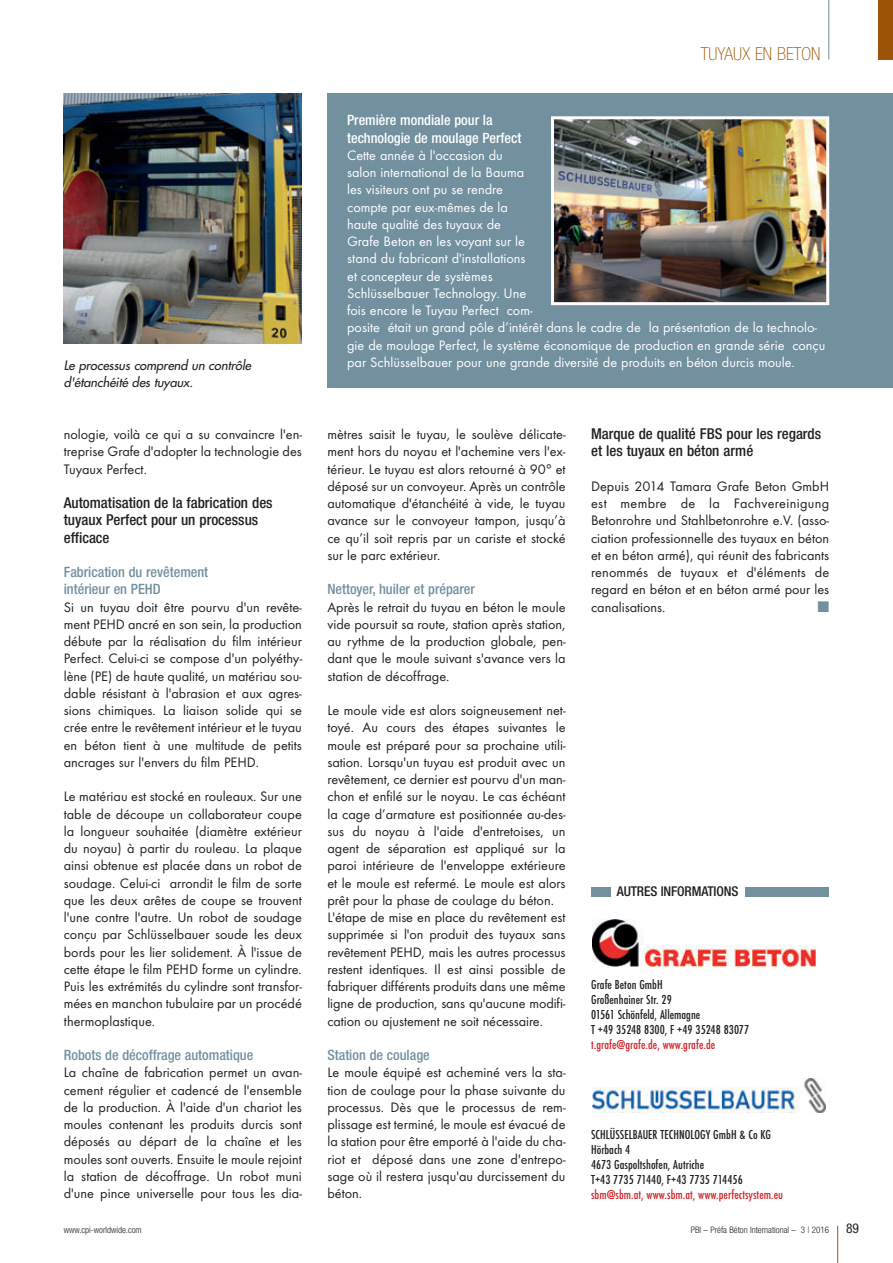
<style>
.page{position:relative;width:893px;height:1263px;background:#fff}
.page>*{position:absolute;margin:0;border:0;box-sizing:border-box;transform-origin:0 0}
.t1{font:100 condensed 18px "Helvetica Neue";color:#9c5506}
.t2{font:500 condensed 15px/17.2px "Helvetica Neue";color:#231f20}
.t3{font:14.25px/17.2px "Futura T";color:#231f20;text-align:justify}
.t4{font:14.25px/17.2px "Futura T";color:#fff}
.t5{font:500 condensed 14.25px/17.2px "Helvetica Neue";color:#73909f}
.t6{font:500 condensed 14.25px/17.2px "Helvetica Neue";color:#fff}
.t7{font:14.25px "European Pi Three";color:#73909f}
.t8{font:500 condensed 13.5px/15px "Futura T";letter-spacing:.005em;color:#231f20}
.t9{font:500 condensed 13.5px "Futura T";letter-spacing:.005em;color:#d1232a}
.t10{font:500 condensed 13.5px "Helvetica Neue";letter-spacing:-.01em;color:#231f20}
.t11{font:condensed 13.5px "Helvetica Neue";color:#231f20}
.t12{font:italic 12.75px/17.2px "Futura";color:#231f20}
.t13{font:300 condensed 9px "Helvetica Neue";color:#231f20}
</style>
<div class="page">
<div style="left:327px;top:94px;width:566px;height:294px;background:#73909f"></div>
<hr style="left:837px;top:1226px;width:1px;height:37px;background:#9c5506">
<hr style="left:828px;top:0;width:1px;height:60px;background:#73909f">
<div style="left:878px;top:0;width:15px;height:60px;background:#9c5506"></div>
<img style="left:592px;top:919px;width:224px;height:47px">
<img style="left:592px;top:1079px;width:233px;height:33px">
<div style="left:591px;top:887px;width:19px;height:9px;background:#73909f"></div>
<div style="left:746px;top:887px;width:83px;height:9px;background:#73909f"></div>
<img style="left:64px;top:94px;width:238px;height:250px">
<img style="left:555px;top:120px;width:270px;height:181px">
<div style="left:551px;top:116px;width:278px;height:189px;border:3px solid #fff"></div>
<p class="t12" style="left:64px;top:358px;width:191px">Le processus comprend un contrôle d'étanchéité des tuyaux.</p>
<p class="t3" style="left:64px;top:427px;width:240px">nologie, voilà ce qui a su convaincre l'en&shy;treprise Grafe d'adopter la technologie des Tuyaux Perfect.</p>
<p class="t2" style="left:64px;top:495px;width:210px">Automatisation de la fabrication des tuyaux Perfect pour un processus efficace</p>
<p class="t5" style="left:64px;top:565px;width:146px">Fabrication du revêtement intérieur en PEHD</p>
<p class="t3" style="left:64px;top:599px;width:240px">Si un tuyau doit être pourvu d'un revête&shy;ment PEHD ancré en son sein, la production débute par la réalisation du film intérieur Perfect. Celui-ci se compose d'un polyéthy&shy;lène (PE) de haute qualité, un matériau sou&shy;dable résistant à l'abrasion et aux agres&shy;sions chimiques. La liaison solide qui se crée entre le revêtement intérieur et le tuyau en béton tient à une multitude de petits ancrages sur l'envers du film PEHD.</p>
<p class="t3" style="left:64px;top:789px;width:240px">Le matériau est stocké en rouleaux. Sur une table de découpe un collaborateur coupe la longueur souhaitée (diamètre extérieur du noyau) à partir du rouleau. La plaque ainsi obtenue est placée dans un robot de soudage. Celui-ci arrondit le film de sorte que les deux arêtes de coupe se trouvent l'une contre l'autre. Un robot de soudage conçu par Schlüsselbauer soude les deux bords pour les lier solidement. À l'issue de cette étape le film PEHD forme un cylindre.<br>Puis les extrémités du cylindre sont transfor&shy;mées en manchon tubulaire par un procédé thermoplastique.</p>
<p class="t5" style="left:64px;top:1048px;width:191px">Robots de décoffrage automatique</p>
<p class="t3" style="left:64px;top:1065px;width:240px">La chaîne de fabrication permet un avan&shy;cement régulier et cadencé de l'ensemble de la production. À l'aide d'un chariot les moules contenant les produits durcis sont déposés au départ de la chaîne et les moules sont ouverts. Ensuite le moule rejoint la station de décoffrage. Un robot muni d'une pince universelle pour tous les dia-</p>
<p class="t1" style="left:701px;top:47px;width:121px">TUYAUX EN BETON</p>
<p class="t6" style="left:347px;top:113px;width:176px">Première mondiale pour la technologie de moulage Perfect</p>
<p class="t4" style="left:347px;top:148px;width:480px">Cette année à l'occasion du<br>salon international de la Bauma<br>les visiteurs ont pu se rendre<br>compte par eux-mêmes de la<br>haute qualité des tuyaux de<br>Grafe Beton en les voyant sur le<br>stand du fabricant d'installations<br>et concepteur de systèmes<br>Schlüsselbauer Technology. Une<br>fois encore le Tuyau Perfect com-<br>posite était un grand pôle d’intérêt dans le cadre de la présentation de la technolo&shy;gie de moulage Perfect, le système économique de production en grande série conçu par Schlüsselbauer pour une grande diversité de produits en béton durcis moule.</p>
<p class="t3" style="left:327px;top:427px;width:240px">mètres saisit le tuyau, le soulève délicate&shy;ment hors du noyau et l'achemine vers l'ex&shy;térieur. Le tuyau est alors retourné à 90° et déposé sur un convoyeur. Après un contrôle automatique d'étanchéité à vide, le tuyau avance sur le convoyeur tampon, jusqu’à ce qu’il soit repris par un cariste et stocké sur le parc extérieur.</p>
<p class="t5" style="left:327px;top:582px;width:149px">Nettoyer, huiler et préparer</p>
<p class="t3" style="left:327px;top:599px;width:240px">Après le retrait du tuyau en béton le moule vide poursuit sa route, station après station, au rythme de la production globale, pen&shy;dant que le moule suivant s'avance vers la station de décoffrage.</p>
<p class="t3" style="left:327px;top:703px;width:240px;text-align:left">Le moule vide est alors soigneusement net&shy;toyé. Au cours des étapes suivantes le moule est préparé pour sa prochaine utili&shy;sation. Lorsqu'un tuyau est produit avec un revêtement, ce dernier est pourvu d'un man&shy;chon et enfilé sur le noyau. Le cas échéant la cage d’armature est positionnée au-des&shy;sus du noyau à l'aide d'entretoises, un agent de séparation est appliqué sur la paroi intérieure de l'enveloppe extérieure et le moule est refermé. Le moule est alors prêt pour la phase de coulage du béton.<br>L'étape de mise en place du revêtement est supprimée si l'on produit des tuyaux sans revêtement PEHD, mais les autres processus restent identiques. Il est ainsi possible de fabriquer différents produits dans une même ligne de production, sans qu'aucune modifi&shy;cation ou ajustement ne soit nécessaire.</p>
<p class="t5" style="left:327px;top:1048px;width:104px">Station de coulage</p>
<p class="t3" style="left:327px;top:1065px;width:240px">Le moule équipé est acheminé vers la sta&shy;tion de coulage pour la phase suivante du processus. Dès que le processus de rem&shy;plissage est terminé, le moule est évacué de la station pour être emporté à l'aide du cha&shy;riot et déposé dans une zone d'entrepo&shy;sage où il restera jusqu'au durcissement du béton.</p>
<p class="t2" style="left:591px;top:426px;width:232px">Marque de qualité FBS pour les regards et les tuyaux en béton armé</p>
<p class="t3" style="left:591px;top:479px;width:240px">Depuis 2014 Tamara Grafe Beton GmbH est membre de la Fachvereinigung Betonrohre und Stahlbetonrohre e.V. (asso&shy;ciation professionnelle des tuyaux en béton et en béton armé), qui réunit des fabricants renommés de tuyaux et d'éléments de regard en béton et en béton armé pour les canalisations.</p>
<p class="t7" style="left:817px;top:598px;width:13px">-</p>
<p class="t10" style="left:617px;top:887px;width:123px">AUTRES INFORMATIONS</p>
<p class="t8" style="left:591px;top:977px;width:160px">Grafe Beton GmbH<br>Großenhainer Str. 29<br>01561 Schönfeld, Allemagne<br>T +49 35248 8300, F +49 35248 83077</p>
<p class="t9" style="left:591px;top:1039px;width:126px">t.grafe@grafe.de, www.grafe.de</p>
<p class="t8" style="left:591px;top:1127px;width:181px">SCHLÜSSELBAUER TECHNOLOGY GmbH &amp; Co KG<br>Hörbach 4<br>4673 Gaspoltshofen, Autriche<br>T+43 7735 71440, F+43 7735 714456</p>
<p class="t9" style="left:591px;top:1189px;width:193px">sbm@sbm.at, www.sbm.at, www.perfectsystem.eu</p>
<p class="t13" style="left:64px;top:1226px;width:79px">www.cpi-worldwide.com</p>
<p class="t13" style="left:691px;top:1226px;width:140px">PBI – Préfa Béton International – 3 | 2016</p>
<p class="t11" style="left:846px;top:1223px;width:14px">89</p>
</div>
